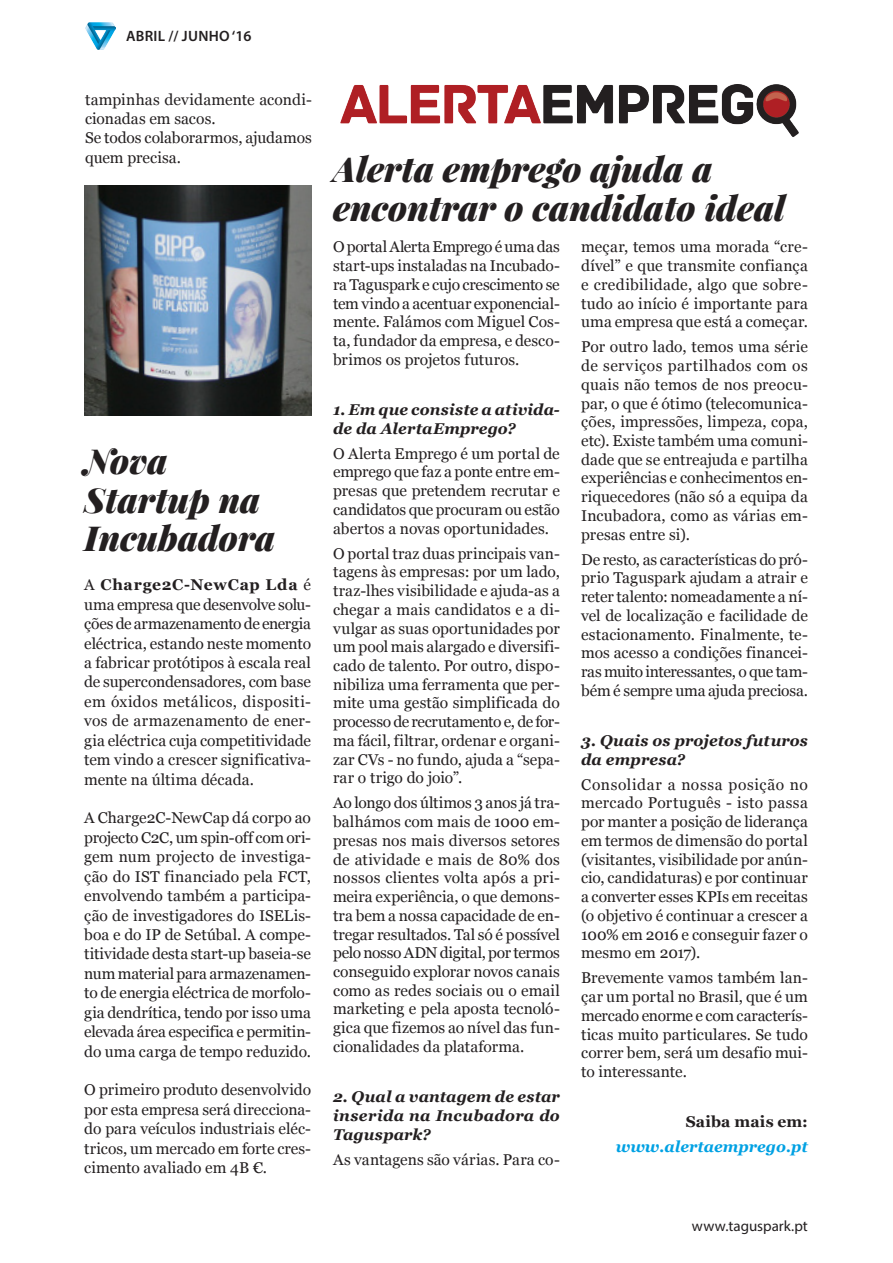
<style>
.page{position:relative;width:893px;height:1263px;background:#fff}
.page>*{position:absolute;margin:0;border:0;box-sizing:border-box;transform-origin:0 0}
.Titulo_noticias_secu{font:italic 900 34.5px/38.8px "Playfair Display";color:#231f20}
.Article_title{font:italic 900 34.5px/38.8px "Playfair Display";color:#231f20}
.body_text{font:15.6px/18.8px "Georgia";color:#231f20;text-align:justify}
.body_text-2{font:italic 700 15.6px/18.8px "Georgia";letter-spacing:.01em;color:#231f20}
.body_text-3{font:italic 700 15.6px "Georgia";color:#00a1e3}
.body_text-4{font:700 15.6px "Georgia";letter-spacing:.005em;color:#231f20}
.t1{font:15px "Myriad Pro";color:#231f20}
.t2{font:600 15px "Myriad Pro";letter-spacing:.02em;color:#231f20}
.s1{font-weight:700}
</style>
<div class="page">
<img style="left:85px;top:22px;width:30px;height:27px">
<img style="left:340px;top:84px;width:459px;height:53px">
<img style="left:84px;top:186px;width:227px;height:229px">
<p class="t2" style="left:126px;top:26px;width:127px">ABRIL // JUNHO ‘16</p>
<p class="body_text" style="left:85px;top:89px;width:228px;line-height:19.5px">tampinhas devidamente acondi&shy;cionadas em sacos.</p>
<p class="body_text" style="left:85px;top:128px;width:228px;line-height:19.4px">Se todos colaborarmos, ajudamos quem precisa.</p>
<p class="Article_title" style="left:84px;top:440px;width:85px">Nova</p>
<p class="Article_title" style="left:84px;top:479px;width:192px">Startup na<br>Incubadora</p>
<p class="body_text" style="left:84px;top:574px;width:228px;line-height:19.5px">A <span class="s1">Charge2C-NewCap Lda</span> é uma empresa que desenvolve solu&shy;ções de armazenamento de energia eléctrica, estando neste momento a fabricar protótipos à escala real de supercondensadores, com base em óxidos metálicos, dispositi&shy;vos de armazenamento de ener&shy;gia eléctrica cuja competitividade tem vindo a crescer significativa&shy;mente na última década.</p>
<p class="body_text" style="left:84px;top:807px;width:228px;line-height:19.5px">A Charge2C-NewCap dá corpo ao projecto C2C, um spin-off com ori&shy;gem num projecto de investiga&shy;ção do IST financiado pela FCT, envolvendo também a participa&shy;ção de investigadores do ISELis&shy;boa e do IP de Setúbal. A compe&shy;titividade desta start-up baseia-se num material para armazenamen&shy;to de energia eléctrica de morfolo&shy;gia dendrítica, tendo por isso uma elevada área especifica e permitin&shy;do uma carga de tempo reduzido.</p>
<p class="body_text" style="left:84px;top:1079px;width:228px;line-height:19.5px">O primeiro produto desenvolvido por esta empresa será direcciona&shy;do para veículos industriais eléc&shy;tricos, um mercado em forte cres&shy;cimento avaliado em 4B €.</p>
<p class="Titulo_noticias_secu" style="left:333px;top:149px;width:454px">Alerta emprego ajuda a encontrar o candidato ideal</p>
<p class="body_text" style="left:333px;top:237px;width:228px">O portal Alerta Emprego é uma das start-ups instaladas na Incubado&shy;ra Taguspark e cujo crescimento se tem vindo a acentuar exponencial&shy;mente. Falámos com Miguel Cos&shy;ta, fundador da empresa, e desco&shy;brimos os projetos futuros.</p>
<p class="body_text-2" style="left:333px;top:399px;width:228px">1. Em que consiste a ativida&shy;de da AlertaEmprego?</p>
<p class="body_text" style="left:333px;top:443px;width:228px">O Alerta Emprego é um portal de emprego que faz a ponte entre em&shy;presas que pretendem recrutar e candidatos que procuram ou estão abertos a novas oportunidades.</p>
<p class="body_text" style="left:333px;top:543px;width:228px">O portal traz duas principais van&shy;tagens às empresas: por um lado, traz-lhes visibilidade e ajuda-as a chegar a mais candidatos e a di&shy;vulgar as suas oportunidades por um pool mais alargado e diversifi&shy;cado de talento. Por outro, dispo&shy;nibiliza uma ferramenta que per&shy;mite uma gestão simplificada do processo de recrutamento e, de for&shy;ma fácil, filtrar, ordenar e organi&shy;zar CVs - no fundo, ajuda a “sepa&shy;rar o trigo do joio”.</p>
<p class="body_text" style="left:333px;top:793px;width:228px">Ao longo dos últimos 3 anos já tra&shy;balhámos com mais de 1000 em&shy;presas nos mais diversos setores de atividade e mais de 80% dos nossos clientes volta após a pri&shy;meira experiência, o que demons&shy;tra bem a nossa capacidade de en&shy;tregar resultados. Tal só é possível pelo nosso ADN digital, por termos conseguido explorar novos canais como as redes sociais ou o email marketing e pela aposta tecnoló&shy;gica que fizemos ao nível das fun&shy;cionalidades da plataforma.</p>
<p class="body_text-2" style="left:333px;top:1086px;width:228px;text-align:justify">2. Qual a vantagem de estar inserida na Incubadora do Taguspark?</p>
<p class="body_text" style="left:333px;top:1149px;width:228px">As vantagens são várias. Para co-</p>
<p class="body_text" style="left:581px;top:237px;width:228px">meçar, temos uma morada “cre&shy;dível” e que transmite confiança e credibilidade, algo que sobre&shy;tudo ao início é importante para uma empresa que está a começar.</p>
<p class="body_text" style="left:581px;top:337px;width:228px">Por outro lado, temos uma série de serviços partilhados com os quais não temos de nos preocu&shy;par, o que é ótimo (telecomunica&shy;ções, impressões, limpeza, copa, etc). Existe também uma comuni&shy;dade que se entreajuda e partilha experiências e conhecimentos en&shy;riquecedores (não só a equipa da Incubadora, como as várias em&shy;presas entre si).</p>
<p class="body_text" style="left:581px;top:549px;width:228px">De resto, as características do pró&shy;prio Taguspark ajudam a atrair e reter talento: nomeadamente a ní&shy;vel de localização e facilidade de estacionamento. Finalmente, te&shy;mos acesso a condições financei&shy;ras muito interessantes, o que tam&shy;bém é sempre uma ajuda preciosa.</p>
<p class="body_text-2" style="left:581px;top:730px;width:228px">3. Quais os projetos futuros da empresa?</p>
<p class="body_text" style="left:581px;top:774px;width:228px">Consolidar a nossa posição no mercado Português - isto passa por manter a posição de liderança em termos de dimensão do portal (visitantes, visibilidade por anún&shy;cio, candidaturas) e por continuar a converter esses KPIs em receitas (o objetivo é continuar a crescer a 100% em 2016 e conseguir fazer o mesmo em 2017).</p>
<p class="body_text" style="left:581px;top:968px;width:228px">Brevemente vamos também lan&shy;çar um portal no Brasil, que é um mercado enorme e com caracterís&shy;ticas muito particulares. Se tudo correr bem, será um desafio mui&shy;to interessante.</p>
<p class="body_text-4" style="left:686px;top:1110px;width:124px">Saiba mais em:</p>
<p class="body_text-3" style="left:616px;top:1135px;width:194px">www.alertaemprego.pt</p>
<p class="t1" style="left:692px;top:1217px;width:118px">www.taguspark.pt</p>
</div>
